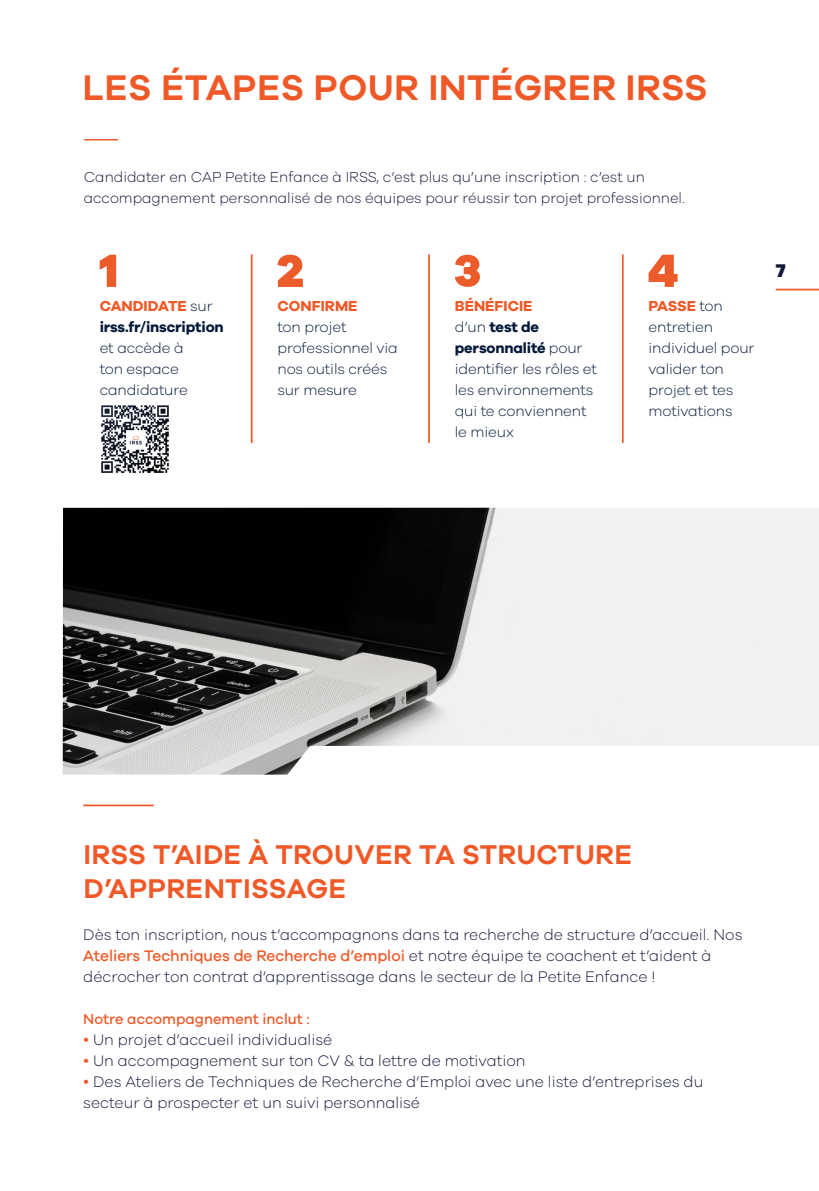
<style>
.page{position:relative;width:819px;height:1191px;background:#fff}
.page>*{position:absolute;margin:0;border:0;box-sizing:border-box;transform-origin:0 0}
.Titre_formation{font:600 36.75px "Galano Grotesque";letter-spacing:.01em;color:#ef5927}
.Titre_formation-2{font:300 36.75px "Galano Grotesque";color:#ef5927}
.Titre_3{font:600 28px/33.6px "Galano Grotesque";letter-spacing:.01em;color:#ef5927}
.t1{font:800 18.9px "Galano Grotesque";color:#151a3b}
.Titre_3-2{font:300 15.75px/21px "Galano Grotesque";color:#151a3b}
.Titre_3-3{font:300 14.88px/21px "Galano Grotesque";letter-spacing:-.01em;color:#051a3a}
.Titre_3-4{font:300 14.88px/21px "Galano Grotesque";color:#151a3b}
.Titre_3-5{font:500 14.88px "Galano Grotesque";color:#ef5927}
.Titre_3-6{font:700 14.88px "Galano Grotesque";letter-spacing:-.01em;color:#051a3a}
.Titre_3-7{font:700 14.88px "Galano Grotesque";color:#ef5927}
.s1{font-weight:300;color:#051a3a}
.s2{font-weight:700;color:#ef5927}
.s3{font-weight:700}
.s4{font-weight:500;color:#ef5927}
.s5{color:#ef5927}
</style>
<div class="page">
<hr style="left:775px;top:289px;width:44px;height:1px;background:#ef5927">
<hr style="left:83px;top:804px;width:71px;height:2px;background:#ef5927">
<img style="left:63px;top:507px;width:756px;height:267px">
<svg style="left:100px;top:255px;width:16px;height:32px"></svg>
<svg style="left:277px;top:255px;width:26px;height:32px"></svg>
<svg style="left:455px;top:255px;width:25px;height:32px"></svg>
<svg style="left:648px;top:255px;width:29px;height:32px"></svg>
<img style="left:101px;top:405px;width:68px;height:68px">
<hr style="left:251px;top:254px;width:1px;height:189px;background:#ec5c2a">
<hr style="left:428px;top:254px;width:2px;height:189px;background:#ec5c2a">
<hr style="left:622px;top:254px;width:1px;height:189px;background:#ec5c2a">
<p class="Titre_formation" style="left:82px;top:65px;width:626px">LES ÉTAPES POUR INTÉGRER IRSS</p>
<p class="Titre_formation-2" style="left:82px;top:118px;width:40px">—</p>
<p class="Titre_3-4" style="left:84px;top:166px;width:602px">Candidater en CAP Petite Enfance à IRSS, c’est plus qu’une inscription : c’est un accompagnement personnalisé de nos équipes pour réussir ton projet professionnel.</p>
<p class="Titre_3-7" style="left:100px;top:297px;width:114px">CANDIDATE <span class="s1">sur</span></p>
<p class="Titre_3-6" style="left:100px;top:318px;width:126px">irss.fr/inscription</p>
<p class="Titre_3-3" style="left:100px;top:337px;width:85px">et accède à</p>
<p class="Titre_3-3" style="left:100px;top:358px;width:90px">ton espace candidature</p>
<p class="Titre_3-3" style="left:277px;top:295px;width:122px"><span class="s2">CONFIRME<br></span>ton projet professionnel via nos outils créés sur mesure</p>
<p class="Titre_3-3" style="left:455px;top:295px;width:144px"><span class="s2">BÉNÉFICIE<br></span>d’un <span class="s3">test de personnalité</span> pour identifier les rôles et les environnements</p>
<p class="Titre_3-3" style="left:455px;top:400px;width:133px">qui te conviennent le mieux</p>
<p class="Titre_3-3" style="left:648px;top:295px;width:107px"><span class="s2">PASSE</span> ton entretien individuel pour valider ton projet et tes motivations</p>
<p class="t1" style="left:775px;top:259px;width:11px">7</p>
<p class="Titre_3" style="left:83px;top:837px;width:550px">IRSS T’AIDE À TROUVER TA STRUCTURE<br>D’APPRENTISSAGE</p>
<p class="Titre_3-2" style="left:83px;top:923px;width:660px">Dès ton inscription, nous t’accompagnons dans ta recherche de structure d’accueil. Nos<br><span class="s4">Ateliers Techniques de Recherche d’emploi</span> et notre équipe te coachent et t’aident à décrocher ton contrat d’apprentissage dans le secteur de la Petite Enfance !</p>
<p class="Titre_3-5" style="left:83px;top:1010px;width:228px">Notre accompagnement inclut :</p>
<p class="Titre_3-2" style="left:83px;top:1028px;width:250px"><span class="s5">•</span> Un projet d’accueil individualisé</p>
<p class="Titre_3-2" style="left:83px;top:1049px;width:444px"><span class="s5">•</span> Un accompagnement sur ton CV &amp; ta lettre de motivation</p>
<p class="Titre_3-2" style="left:83px;top:1070px;width:621px"><span class="s5">•</span> Des Ateliers de Techniques de Recherche d’Emploi avec une liste d’entreprises du secteur à prospecter et un suivi personnalisé</p>
</div>
